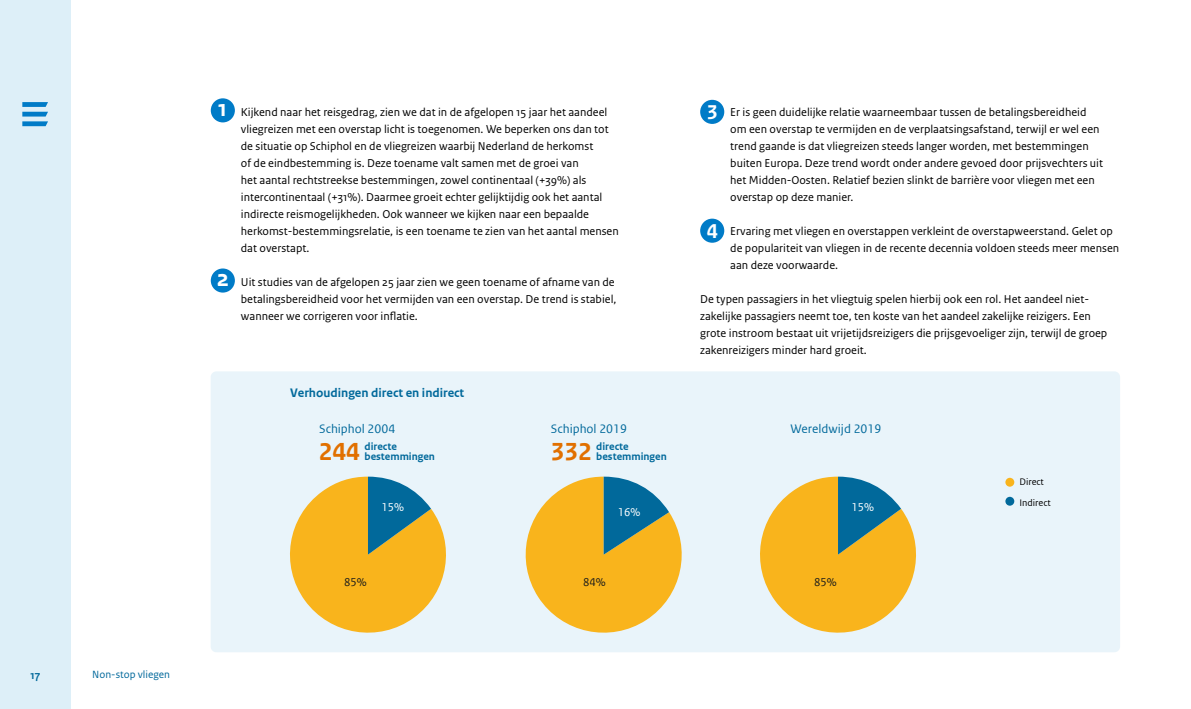
<style>
.page{position:relative;width:1191px;height:709px;background:#fff}
.page>*{position:absolute;margin:0;border:0;box-sizing:border-box;transform-origin:0 0}
.t1{font:700 26px "Rijksoverheid Sans Web Text";color:#e17000}
.t2{font:13px "Rijksoverheid Sans Web Text";color:#01699b}
.t3{font:700 13px "Rijksoverheid Sans Web Text";color:#01699b}
.P_Broodtekst{font:12px/17px "Rijksoverheid Sans Text";color:#000}
.t4{font:12px "Rijksoverheid Sans Web Text";color:#fff}
.t5{font:12px "Rijksoverheid Sans Web Text";color:#1d1d1b}
.t6{font:700 12px "Rijksoverheid Sans Heading";color:#01689b}
.t7{font:700 11px "Rijksoverheid Sans Web Text";color:#01699b}
.t8{font:11px "Rijksoverheid Sans Text";color:#01689b}
.t9{font:10px "Rijksoverheid Sans Web Text";color:#000}
.s1{font-weight:700;font-size:24.1px;color:#fff}
.s2{font-weight:700;font-size:21px;color:#fff}
</style>
<div class="page">
<div style="left:211px;top:98px;width:24px;height:24px;background:#007bc7;border-radius:50%"></div>
<div style="left:211px;top:268px;width:24px;height:24px;background:#007bc7;border-radius:50%"></div>
<div style="left:700px;top:100px;width:24px;height:24px;background:#007bc7;border-radius:50%"></div>
<div style="left:700px;top:219px;width:24px;height:24px;background:#007bc7;border-radius:50%"></div>
<div style="left:211px;top:371px;width:909px;height:281px;background:#e9f4fa;border-radius:6px"></div>
<div style="left:1005px;top:497px;width:9px;height:8px;background:#01699b;border-radius:50%"></div>
<div style="left:1005px;top:478px;width:9px;height:8px;background:#f9b41c;border-radius:50%"></div>
<svg style="left:290px;top:476px;width:156px;height:157px"></svg>
<svg style="left:525px;top:476px;width:157px;height:157px"></svg>
<svg style="left:760px;top:476px;width:156px;height:157px"></svg>
<div style="left:0;top:0;width:71px;height:709px;background:#ddeff8"></div>
<svg style="left:22px;top:102px;width:26px;height:24px"></svg>
<p class="t6" style="left:31px;top:668px;width:11px">17</p>
<p class="t8" style="left:92px;top:668px;width:79px">Non-stop vliegen</p>
<p class="P_Broodtekst" style="left:241px;top:104px;width:379px;text-indent:-23px"><span class="s1">1</span> Kijkend naar het reisgedrag, zien we dat in de afgelopen 15 jaar het aandeel vliegreizen met een overstap licht is toegenomen. We beperken ons dan tot de situatie op Schiphol en de vliegreizen waarbij Nederland de herkomst<br>of de eindbestemming is. Deze toename valt samen met de groei van<br>het aantal rechtstreekse bestemmingen, zowel continentaal (+39%) als intercontinentaal (+31%). Daarmee groeit echter gelijktijdig ook het aantal indirecte reismogelijkheden. Ook wanneer we kijken naar een bepaalde herkomst-bestemmingsrelatie, is een toename te zien van het aantal mensen dat overstapt.</p>
<p class="P_Broodtekst" style="left:241px;top:274px;width:377px;text-indent:-24px"><span class="s1">2</span> Uit studies van de afgelopen 25 jaar zien we geen toename of afname van de betalingsbereidheid voor het vermijden van een overstap. De trend is stabiel, wanneer we corrigeren voor inflatie.</p>
<p class="t3" style="left:290px;top:385px;width:176px">Verhoudingen direct en indirect</p>
<p class="P_Broodtekst" style="left:730px;top:104px;width:374px;text-indent:-24px"><span class="s2">3</span> Er is geen duidelijke relatie waarneembaar tussen de betalingsbereidheid om een overstap te vermijden en de verplaatsingsafstand, terwijl er wel een trend gaande is dat vliegreizen steeds langer worden, met bestemmingen buiten Europa. Deze trend wordt onder andere gevoed door prijsvechters uit het Midden-Oosten. Relatief bezien slinkt de barrière voor vliegen met een overstap op deze manier.</p>
<p class="P_Broodtekst" style="left:730px;top:223px;width:390px;text-indent:-24px"><span class="s2">4</span> Ervaring met vliegen en overstappen verkleint de overstapweerstand. Gelet op de populariteit van vliegen in de recente decennia voldoen steeds meer mensen aan deze voorwaarde.</p>
<p class="P_Broodtekst" style="left:700px;top:291px;width:409px">De typen passagiers in het vliegtuig spelen hierbij ook een rol. Het aandeel niet&shy;zakelijke passagiers neemt toe, ten koste van het aandeel zakelijke reizigers. Een grote instroom bestaat uit vrijetijdsreizigers die prijsgevoeliger zijn, terwijl de groep zakenreizigers minder hard groeit.</p>
<p class="t2" style="left:319px;top:421px;width:78px">Schiphol 2004</p>
<p class="t7" style="left:364px;top:440px;width:34px">directe</p>
<h1 class="t1" style="left:319px;top:437px;width:42px">244</h1>
<p class="t7" style="left:364px;top:450px;width:72px">bestemmingen</p>
<p class="t2" style="left:551px;top:421px;width:78px">Schiphol 2019</p>
<p class="t2" style="left:790px;top:421px;width:92px">Wereldwijd 2019</p>
<p class="t7" style="left:596px;top:440px;width:34px">directe</p>
<h1 class="t1" style="left:551px;top:437px;width:42px">332</h1>
<p class="t7" style="left:596px;top:450px;width:72px">bestemmingen</p>
<p class="t9" style="left:1019px;top:476px;width:26px">Direct</p>
<p class="t4" style="left:381px;top:500px;width:24px">15%</p>
<p class="t4" style="left:617px;top:505px;width:24px">16%</p>
<p class="t4" style="left:851px;top:500px;width:24px">15%</p>
<p class="t9" style="left:1019px;top:496px;width:33px">Indirect</p>
<p class="t5" style="left:344px;top:574px;width:24px">85%</p>
<p class="t5" style="left:583px;top:574px;width:24px">84%</p>
<p class="t5" style="left:814px;top:574px;width:24px">85%</p>
</div>
